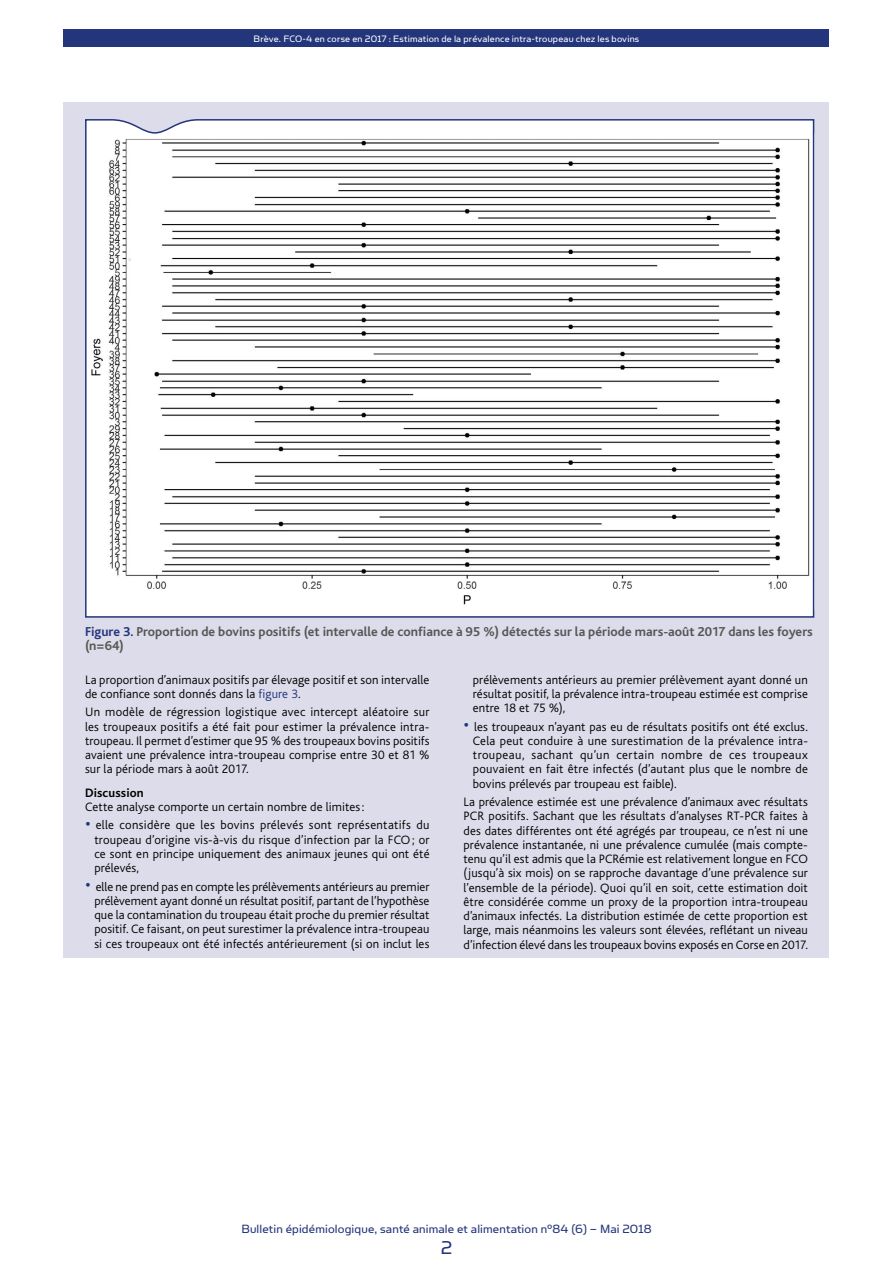
<style>
.page{position:relative;width:893px;height:1263px;background:#fff}
.page>*{position:absolute;margin:0;border:0;box-sizing:border-box;transform-origin:0 0}
.t1{font:21px "Simian Text Orangutan";color:#23357b}
.Titre_tablo-Fig_FR{font:700 13.5px/13.5px "Bliss";color:#565655}
.t2{font:13.5px "Simian Text Orangutan";letter-spacing:.01em;color:#23357b}
.Encadré_texte{font:300 12.75px/14.2px "Bliss";letter-spacing:.01em;color:#000;text-align:justify}
.Encadré_ST{font:700 12.75px "Bliss";letter-spacing:.01em;color:#000}
.t3{font:10.5px "Simian Text Orangutan";letter-spacing:.02em;color:#fff}
.s1{color:#23357b}
.s2{font-size:19.5px;color:#23357b}
</style>
<div class="page">
<div style="left:64px;top:102px;width:765px;height:856px;background:#dddcea"></div>
<div style="left:64px;top:30px;width:765px;height:17px;background:#23357b"></div>
<svg style="left:85px;top:119px;width:730px;height:499px;background:#dfe0e0"></svg>
<p class="t3" style="left:254px;top:33px;width:387px">Brève. FCO-4 en corse en 2017 : Estimation de la prévalence intra-troupeau chez les bovins</p>
<p class="Titre_tablo-Fig_FR" style="left:85px;top:625px;width:729px"><span class="s1">Figure 3.</span> Proportion de bovins positifs (et intervalle de confiance à 95 %) détectés sur la période mars-août 2017 dans les foyers (n=64)</p>
<p class="Encadré_texte" style="left:85px;top:672px;width:346px">La proportion d’animaux positifs par élevage positif et son intervalle de confiance sont donnés dans la <span class="s1">figure 3</span>.</p>
<p class="Encadré_texte" style="left:85px;top:705px;width:346px">Un modèle de régression logistique avec intercept aléatoire sur les troupeaux positifs a été fait pour estimer la prévalence intra&shy;troupeau. Il permet d’estimer que 95 % des troupeaux bovins positifs avaient une prévalence intra-troupeau comprise entre 30 et 81 % sur la période mars à août 2017.</p>
<p class="Encadré_ST" style="left:85px;top:786px;width:60px">Discussion</p>
<p class="Encadré_texte" style="left:85px;top:800px;width:281px">Cette analyse comporte un certain nombre de limites:</p>
<p class="Encadré_texte" style="left:94px;top:818px;width:337px;text-indent:-9px"><span class="s2">•</span> elle considère que les bovins prélevés sont représentatifs du troupeau d’origine vis-à-vis du risque d’infection par la FCO; or ce sont en principe uniquement des animaux jeunes qui ont été prélevés,</p>
<p class="Encadré_texte" style="left:94px;top:880px;width:337px;text-indent:-9px"><span class="s2">•</span> elle ne prend pas en compte les prélèvements antérieurs au premier prélèvement ayant donné un résultat positif, partant de l’hypothèse que la contamination du troupeau était proche du premier résultat positif. Ce faisant, on peut surestimer la prévalence intra-troupeau si ces troupeaux ont été infectés antérieurement (si on inclut les</p>
<p class="Encadré_texte" style="left:473px;top:672px;width:337px">prélèvements antérieurs au premier prélèvement ayant donné un résultat positif, la prévalence intra-troupeau estimée est comprise entre 18 et 75 %),</p>
<p class="Encadré_texte" style="left:473px;top:719px;width:337px;text-indent:-9px"><span class="s2">•</span> les troupeaux n’ayant pas eu de résultats positifs ont été exclus.<br>Cela peut conduire à une surestimation de la prévalence intra&shy;troupeau, sachant qu’un certain nombre de ces troupeaux pouvaient en fait être infectés (d’autant plus que le nombre de bovins prélevés par troupeau est faible).</p>
<p class="Encadré_texte" style="left:463px;top:795px;width:346px">La prévalence estimée est une prévalence d’animaux avec résultats PCR positifs. Sachant que les résultats d’analyses RT-PCR faites à des dates différentes ont été agrégés par troupeau, ce n’est ni une prévalence instantanée, ni une prévalence cumulée (mais compte&shy;tenu qu’il est admis que la PCRémie est relativement longue en FCO (jusqu’à six mois) on se rapproche davantage d’une prévalence sur l’ensemble de la période). Quoi qu’il en soit, cette estimation doit être considérée comme un proxy de la proportion intra-troupeau d’animaux infectés. La distribution estimée de cette proportion est large, mais néanmoins les valeurs sont élevées, reflétant un niveau d’infection élevé dans les troupeaux bovins exposés en Corse en 2017.</p>
<p class="t2" style="left:241px;top:1221px;width:412px">Bulletin épidémiologique, santé animale et alimentation n°84 (6) – Mai 2018</p>
<p class="t1" style="left:441px;top:1236px;width:13px">2</p>
</div>
